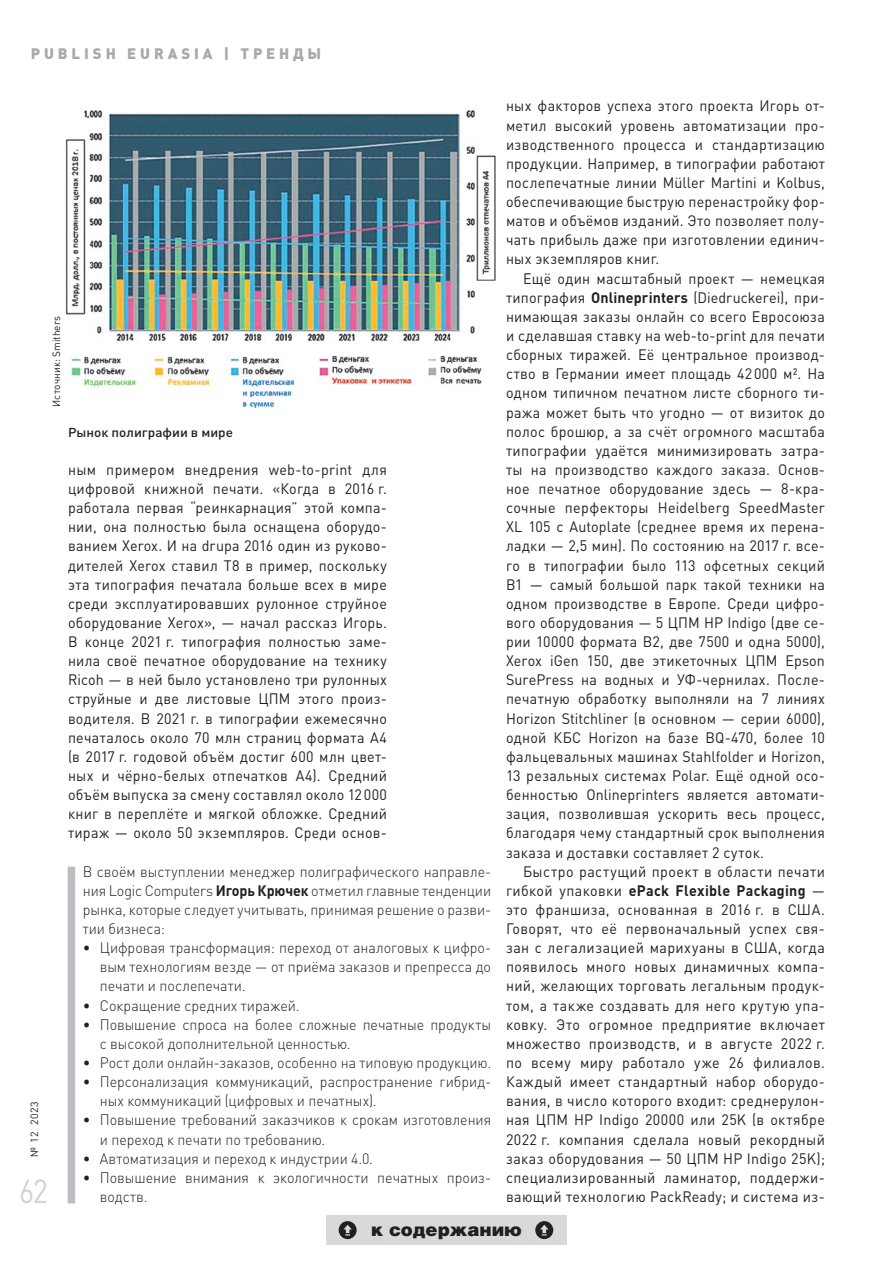
<style>
.page{position:relative;width:893px;height:1263px;background:#fff}
.page>*{position:absolute;margin:0;border:0;box-sizing:border-box;transform-origin:0 0}
.t1{font:33px "DIN Pro";color:#d1d2d4;scale:.88 1}
.t2{font:900 18px "v Helios";color:#231f20}
.text_body{font:15px/19.2px "DIN Pro";letter-spacing:.02em;color:#231f20;text-align:justify;scale:.95 1}
.text_body_1{font:300 15px/19.2px "DIN Pro";color:#231f20;scale:.95 1}
.t3{font:900 15px "DIN Pro";letter-spacing:.26em;color:#a8a9ad}
.Pic{font:500 12.9px "DIN Pro";color:#231f20;scale:1.05 1}
.text_body_1-2{font:10.5px "DIN Pro";letter-spacing:.01em;color:#231f20;scale:.95 1}
.text_body_1-3{font:10.5px "DIN Pro";letter-spacing:.01em;color:#231f20}
.s1{font-weight:700}
</style>
<div class="page">
<img style="left:65px;top:110px;width:431px;height:298px">
<div style="left:68px;top:867px;width:7px;height:336px;background:#bcbdc0"></div>
<div style="left:326px;top:1215px;width:241px;height:30px;background:#d8d9db"></div>
<svg style="left:339px;top:1221px;width:18px;height:18px"></svg>
<svg style="left:535px;top:1221px;width:18px;height:18px"></svg>
<p class="t3" style="left:31px;top:43px;width:292px">PUBLISH EURASIA | ТРЕНДЫ</p>
<p class="text_body_1-2" style="left:50px;top:407px;width:97px;rotate:-90deg">Источник: Smithers</p>
<p class="Pic" style="left:68px;top:424px;width:159px">Рынок полиграфии в мире</p>
<p class="text_body_1-3" style="left:28px;top:1157px;width:57px;rotate:-90deg">№ 12 2023</p>
<p class="t1" style="left:19px;top:1170px;width:34px">62</p>
<p class="text_body" style="left:68px;top:460px;width:337px">ным примером внедрения web-to-print для цифровой книжной печати. «Когда в 2016 г. работала первая “реинкарнация” этой компа&shy;нии, она полностью была оснащена оборудо&shy;ванием Xerox. И на drupa 2016 один из руково&shy;дителей Xerox ставил T8 в пример, поскольку эта типография печатала больше всех в мире среди эксплуатировавших рулонное струйное оборудование Xerox», — начал рассказ Игорь.<br>В конце 2021 г. типография полностью заме&shy;нила своё печатное оборудование на технику Ricoh — в ней было установлено три рулонных струйные и две листовые ЦПМ этого произ&shy;водителя. В 2021 г. в типографии ежемесячно печаталось около 70 млн страниц формата А4 (в 2017 г. годовой объём достиг 600 млн цвет&shy;ных и чёрно-белых отпечатков А4). Средний объём выпуска за смену составлял около 12000 книг в переплёте и мягкой обложке. Средний тираж — около 50 экземпляров. Среди основ-</p>
<p class="text_body_1" style="left:83px;top:861px;width:431px;text-align:justify">В своём выступлении менеджер полиграфического направле&shy;ния Logic Computers <span class="s1">Игорь Крючек</span> отметил главные тенденции рынка, которые следует учитывать, принимая решение о разви&shy;тии бизнеса:</p>
<p class="text_body_1" style="left:100px;top:938px;width:413px;text-align:justify;text-indent:-17px">• Цифровая трансформация: переход от аналоговых к цифро&shy;вым технологиям везде — от приёма заказов и препресса до печати и послепечати.</p>
<p class="text_body_1" style="left:83px;top:995px;width:230px">• Сокращение средних тиражей.</p>
<p class="text_body_1" style="left:100px;top:1014px;width:413px;text-indent:-17px">• Повышение спроса на более сложные печатные продукты с высокой дополнительной ценностью.</p>
<p class="text_body_1" style="left:83px;top:1053px;width:431px">• Рост доли онлайн-заказов, особенно на типовую продукцию.</p>
<p class="text_body_1" style="left:100px;top:1072px;width:413px;text-indent:-17px">• Персонализация коммуникаций, распространение гибрид&shy;ных коммуникаций (цифровых и печатных).</p>
<p class="text_body_1" style="left:100px;top:1110px;width:413px;text-indent:-17px">• Повышение требований заказчиков к срокам изготовления и переход к печати по требованию.</p>
<p class="text_body_1" style="left:83px;top:1148px;width:307px">• Автоматизация и переход к индустрии 4.0.</p>
<p class="text_body_1" style="left:100px;top:1167px;width:413px;text-indent:-17px">• Повышение внимания к экологичности печатных произ&shy;водств.</p>
<p class="text_body" style="left:506px;top:96px;width:337px">ных факторов успеха этого проекта Игорь от&shy;метил высокий уровень автоматизации про&shy;изводственного процесса и стандартизацию продукции. Например, в типографии работают послепечатные линии Müller Martini и Kolbus, обеспечивающие быструю перенастройку фор&shy;матов и объёмов изданий. Это позволяет полу&shy;чать прибыль даже при изготовлении единич&shy;ных экземпляров книг.</p>
<p class="text_body" style="left:506px;top:268px;width:337px;text-indent:17px">Ещё один масштабный проект — немецкая типография <span class="s1">Onlineprinters</span> (Diedruckerei), при&shy;нимающая заказы онлайн со всего Евросоюза и сделавшая ставку на web-to-print для печати сборных тиражей. Её центральное производ&shy;ство в Германии имеет площадь 42000 м². На одном типичном печатном листе сборного ти&shy;ража может быть что угодно — от визиток до полос брошюр, а за счёт огромного масштаба типографии удаётся минимизировать затра&shy;ты на производство каждого заказа. Основ&shy;ное печатное оборудование здесь — 8-кра&shy;сочные перфекторы Heidelberg SpeedMaster XL 105 с Autoplate (среднее время их перена&shy;ладки — 2,5 мин). По состоянию на 2017 г. все&shy;го в типографии было 113 офсетных секций B1 — самый большой парк такой техники на одном производстве в Европе. Среди цифро&shy;вого оборудования — 5 ЦПМ HP Indigo (две се&shy;рии 10000 формата B2, две 7500 и одна 5000), Xerox iGen 150, две этикеточных ЦПМ Epson SurePress на водных и УФ-чернилах. После&shy;печатнyю обработку выполняли на 7 линиях Horizon Stitchliner (в основном — серии 6000), одной КБС Horizon на базе BQ-470, более 10 фальцевальных машинах Stahlfolder и Horizon, 13 резальных системах Polar. Ещё одной осо&shy;бенностью Onlineprinters является автомати&shy;зация, позволившая ускорить весь процесс, благодаря чему стандартный срок выполнения заказа и доставки составляет 2 суток.</p>
<p class="text_body" style="left:506px;top:861px;width:337px;text-indent:17px">Быстро растущий проект в области печати гибкой упаковки <span class="s1">ePack Flexible Packaging</span> — это франшиза, основанная в 2016 г. в США.<br>Говорят, что её первоначальный успех свя&shy;зан с легализацией марихуаны в США, когда появилось много новых динамичных компа&shy;ний, желающих торговать легальным продук&shy;том, а также создавать для него крутую упа&shy;ковку. Это огромное предприятие включает множество производств, и в августе 2022 г. по всему миру работало уже 26 филиалов.<br>Каждый имеет стандартный набор оборудо&shy;вания, в число которого входит: среднерулон&shy;ная ЦПМ HP Indigo 20000 или 25K (в октябре 2022 г. компания сделала новый рекордный заказ оборудования — 50 ЦПМ HP Indigo 25K); специализированный ламинатор, поддержи&shy;вающий технологию PackReady; и система из-</p>
<p class="t2" style="left:371px;top:1218px;width:152px">к содержанию</p>
</div>
